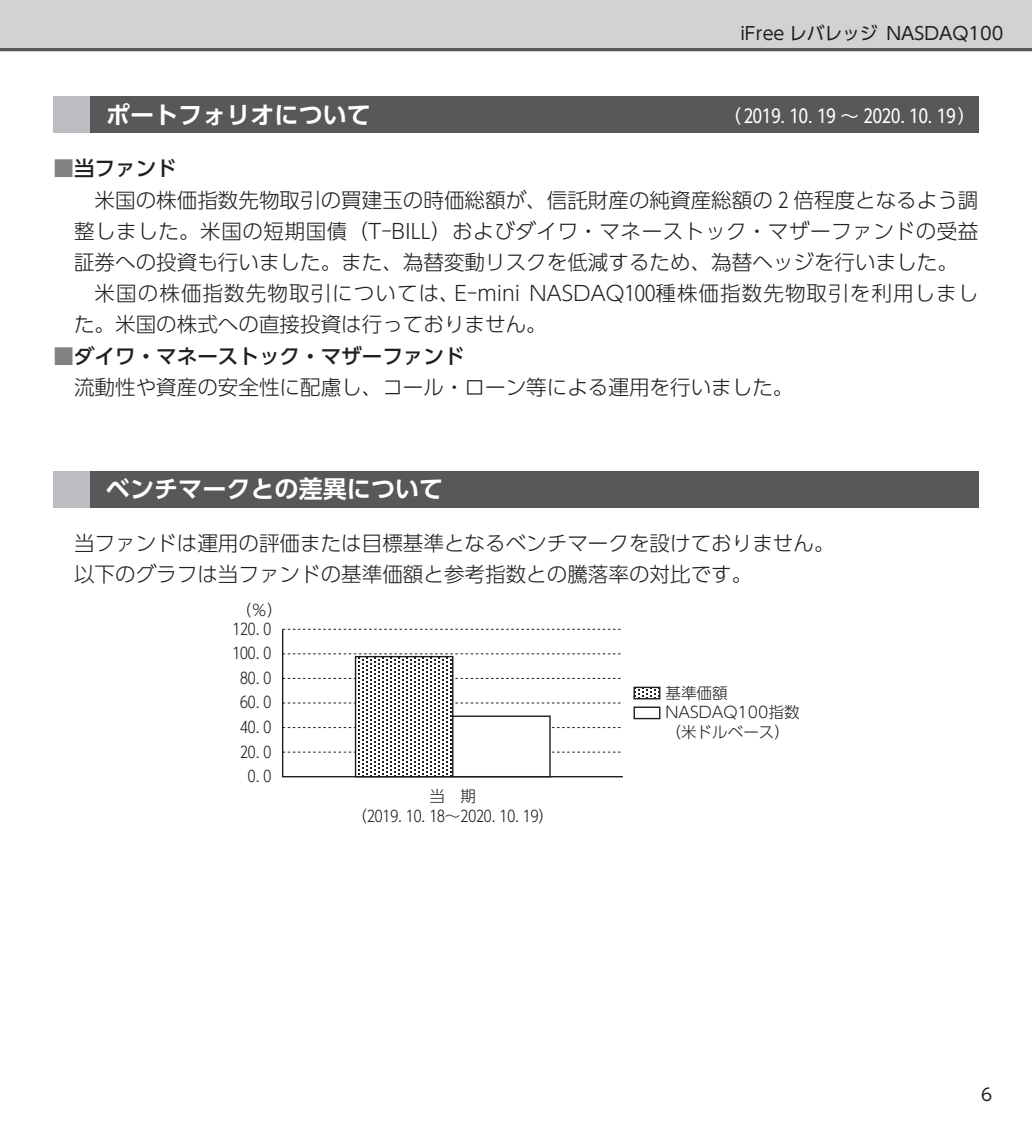
<style>
.page{position:relative;width:1032px;height:1134px;background:#fff}
.page>*{position:absolute;margin:0;border:0;box-sizing:border-box;transform-origin:0 0}
.t1{font:700 24px "UD Shin Go Pro De";color:#fff}
.t2{font:300 20.6px/31.2px "UD Shin Go Pro";color:#231f20}
.t3{font:300 20.6px "UD Shin Go Pro";letter-spacing:.05em;color:#231f20}
.t4{font:300 20.6px "UD Shin Go Pro";letter-spacing:.025em;color:#231f20}
.t5{font:500 20.6px "UD Shin Go Pro";color:#231f20}
.t6{font:18.4px "UD Shin Go Pro";color:#fff}
.t7{font:17.8px "UD Shin Go Pro";color:#231f20}
.t8{font:17px "UD Shin Go Pro";color:#231f20}
.t9{font:300 15.6px/19.8px "UD Shin Go Pro";color:#231f20}
.s1{color:#808285}
.s2{font-weight:500;color:#808285}
.s3{font-weight:500}
</style>
<div class="page">
<div style="left:0;top:0;width:1032px;height:51px;background:#d1d2d4"></div>
<hr style="left:0;top:48px;width:1032px;height:3px;background:#57585a">
<div style="left:54px;top:96px;width:924px;height:37px;background:#57585a"></div>
<div style="left:54px;top:96px;width:36px;height:37px;background:#bcbdc0"></div>
<svg style="left:281px;top:628px;width:342px;height:150px"></svg>
<svg style="left:635px;top:689px;width:21px;height:8px"></svg>
<div style="left:633px;top:687px;width:27px;height:12px;border:1px solid #231f20"></div>
<div style="left:633px;top:706px;width:27px;height:13px;border:1px solid #231f20"></div>
<div style="left:54px;top:471px;width:924px;height:36px;background:#57585a"></div>
<div style="left:54px;top:471px;width:36px;height:36px;background:#bcbdc0"></div>
<p class="t7" style="left:740px;top:19px;width:265px">iFree レバレッジ NASDAQ100</p>
<p class="t1" style="left:106px;top:95px;width:267px">ポートフォリオについて</p>
<p class="t6" style="left:723px;top:101px;width:255px">（ 2019. 10. 19 ～ 2020. 10. 19）</p>
<p class="t5" style="left:54px;top:152px;width:125px"><span class="s1">■</span>当ファンド</p>
<p class="t2" style="left:95px;top:183px;width:885px">米国の株価指数先物取引の買建玉の時価総額が、信託財産の純資産総額の 2 倍程度となるよう調</p>
<p class="t4" style="left:74px;top:214px;width:906px">整しました。米国の短期国債（T-BILL）およびダイワ・マネーストック・マザーファンドの受益</p>
<p class="t2" style="left:74px;top:246px;width:885px">証券への投資も行いました。また、為替変動リスクを低減するため、為替ヘッジを行いました。</p>
<p class="t3" style="left:95px;top:277px;width:885px">米国の株価指数先物取引については、E-mini NASDAQ100種株価指数先物取引を利用しまし</p>
<p class="t2" style="left:74px;top:308px;width:474px">た。米国の株式への直接投資は行っておりません。</p>
<p class="t2" style="left:74px;top:339px;width:721px;text-indent:-21px"><span class="s2">■</span><span class="s3">ダイワ・マネーストック・マザーファンド<br></span>流動性や資産の安全性に配慮し、コール・ローン等による運用を行いました。</p>
<p class="t1" style="left:106px;top:470px;width:339px">ベンチマークとの差異について</p>
<p class="t2" style="left:74px;top:527px;width:762px">当ファンドは運用の評価または目標基準となるベンチマークを設けておりません。以下のグラフは当ファンドの基準価額と参考指数との騰落率の対比です。</p>
<p class="t9" style="left:232px;top:600px;width:52px;line-height:18.6px">（％）<br>120. 0</p>
<p class="t9" style="left:232px;top:643px;width:40px">100. 0</p>
<p class="t9" style="left:240px;top:667px;width:33px">80. 0</p>
<p class="t9" style="left:240px;top:692px;width:33px">60. 0</p>
<p class="t9" style="left:240px;top:717px;width:33px">40. 0</p>
<p class="t9" style="left:240px;top:741px;width:33px">20. 0</p>
<p class="t9" style="left:248px;top:766px;width:25px">0. 0</p>
<p class="t9" style="left:351px;top:785px;width:204px;text-align:center">当　期<br>（2019. 10. 18～2020. 10. 19）</p>
<p class="t9" style="left:665px;top:682px;width:136px">基準価額<br>NASDAQ100指数（米ドルベース）</p>
<p class="t8" style="left:981px;top:1081px;width:13px">6</p>
</div>
